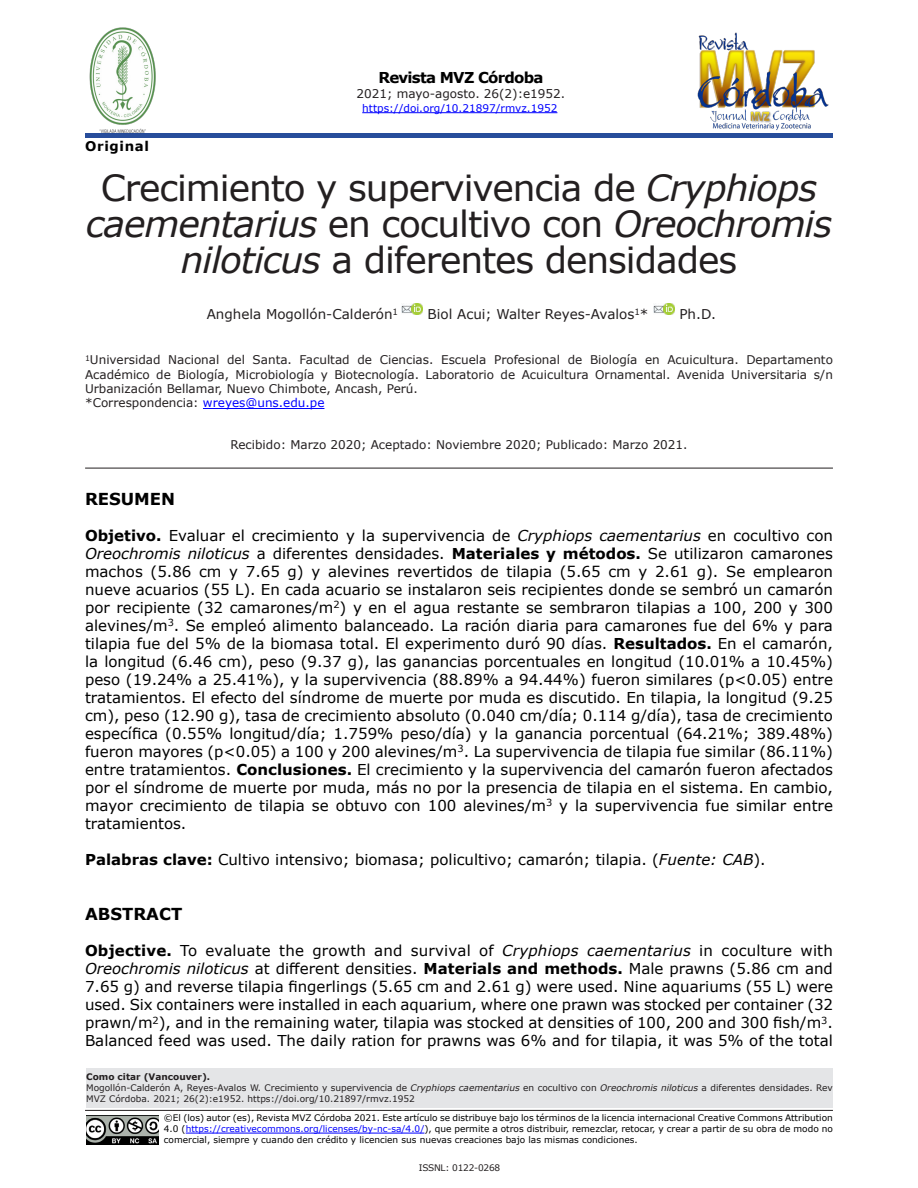
<style>
.page{position:relative;width:918px;height:1188px;background:#fff}
.page>*{position:absolute;margin:0;border:0;box-sizing:border-box;transform-origin:0 0}
.T1{font:36px/36px "Verdana";letter-spacing:-.03em;color:#231f20;text-align:center}
.t1{font:700 16.5px "Verdana";color:#000}
.t2{font:15px/18px "Verdana";color:#000;text-align:justify}
.t3{font:700 15px "Verdana";letter-spacing:-.05em;color:#000}
.Autores{font:13.5px "Verdana";color:#231f20}
.t4{font:700 13.35px "Verdana";letter-spacing:.05em;color:#000}
.Filiación{font:12px/14.4px "Verdana";color:#231f20;text-align:justify}
.Recibido{font:12px "Verdana";color:#231f20}
.t5{font:10.5px "Verdana";color:#00f}
.t6{font:9px/10.8px "Verdana";color:#000;text-align:justify}
.t7{font:9px/10.8px "Verdana";color:#231f20}
.t8{font:9px "Verdana";letter-spacing:-.025em;color:#231f20}
.s1{font-style:italic}
.s2{color:#00f}
.s3{font-weight:700}
</style>
<div class="page">
<hr style="left:85px;top:1110px;width:748px;height:1px;background:#231f20">
<div style="left:86px;top:1068px;width:747px;height:39px;background:#e4e5e7"></div>
<hr style="left:85px;top:134px;width:748px;height:4px;background:#274d9b">
<img style="left:697px;top:32px;width:132px;height:98px">
<hr style="left:186px;top:1133px;width:238px;height:1px;background:#00f">
<img style="left:86px;top:1116px;width:73px;height:29px">
<img style="left:89px;top:27px;width:67px;height:107px">
<hr style="left:362px;top:112px;width:195px;height:1px;background:#00f">
<hr style="left:203px;top:408px;width:121px;height:1px;background:#00f">
<svg style="left:401px;top:303px;width:22px;height:12px"></svg>
<svg style="left:653px;top:303px;width:22px;height:12px"></svg>
<hr style="left:85px;top:468px;width:748px;height:1px;background:#231f20">
<p class="t3" style="left:378px;top:66px;width:167px">Revista MVZ Córdoba</p>
<p class="Filiación" style="left:357px;top:86px;width:210px">2021; mayo-agosto. 26(2):e1952.</p>
<p class="t4" style="left:85px;top:137px;width:66px">Original</p>
<p class="t5" style="left:362px;top:101px;width:197px">https://doi.org/10.21897/rmvz.1952</p>
<p class="T1" style="left:86px;top:169px;width:748px">Crecimiento y supervivencia de <span class="s1">Cryphiops caementarius</span> en cocultivo con <span class="s1">Oreochromis niloticus</span> a diferentes densidades</p>
<p class="Autores" style="left:207px;top:304px;width:193px">Anghela Mogollón-Calderón<sup>1</sup></p>
<p class="Autores" style="left:428px;top:304px;width:223px">Biol Acui; Walter Reyes-Avalos<sup>1</sup>*</p>
<p class="Autores" style="left:680px;top:304px;width:38px">Ph.D.</p>
<p class="Filiación" style="left:85px;top:353px;width:749px"><sup>1</sup>Universidad Nacional del Santa. Facultad de Ciencias. Escuela Profesional de Biología en Acuicultura. Departamento Académico de Biología, Microbiología y Biotecnología. Laboratorio de Acuicultura Ornamental. Avenida Universitaria s/n Urbanización Bellamar, Nuevo Chimbote, Ancash, Perú.</p>
<p class="Filiación" style="left:85px;top:396px;width:241px">*Correspondencia: <span class="s2">wreyes@uns.edu.pe</span></p>
<p class="Recibido" style="left:230px;top:436px;width:459px">Recibido: Marzo 2020; Aceptado: Noviembre 2020; Publicado: Marzo 2021.</p>
<p class="t1" style="left:85px;top:487px;width:92px">RESUMEN</p>
<p class="t2" style="left:85px;top:526px;width:749px"><span class="s3">Objetivo.</span> Evaluar el crecimiento y la supervivencia de <span class="s1">Cryphiops caementarius</span> en cocultivo con <span class="s1">Oreochromis niloticus</span> a diferentes densidades. <span class="s3">Materiales y métodos.</span> Se utilizaron camarones machos (5.86 cm y 7.65 g) y alevines revertidos de tilapia (5.65 cm y 2.61 g). Se emplearon nueve acuarios (55 L). En cada acuario se instalaron seis recipientes donde se sembró un camarón por recipiente (32 camarones/m<sup>2</sup>) y en el agua restante se sembraron tilapias a 100, 200 y 300 alevines/m<sup>3</sup>. Se empleó alimento balanceado. La ración diaria para camarones fue del 6% y para tilapia fue del 5% de la biomasa total. El experimento duró 90 días. <span class="s3">Resultados.</span> En el camarón, la longitud (6.46 cm), peso (9.37 g), las ganancias porcentuales en longitud (10.01% a 10.45%) peso (19.24% a 25.41%), y la supervivencia (88.89% a 94.44%) fueron similares (p&lt;0.05) entre tratamientos. El efecto del síndrome de muerte por muda es discutido. En tilapia, la longitud (9.25 cm), peso (12.90 g), tasa de crecimiento absoluto (0.040 cm/día; 0.114 g/día), tasa de crecimiento específica (0.55% longitud/día; 1.759% peso/día) y la ganancia porcentual (64.21%; 389.48%) fueron mayores (p&lt;0.05) a 100 y 200 alevines/m<sup>3</sup>. La supervivencia de tilapia fue similar (86.11%) entre tratamientos. <span class="s3">Conclusiones.</span> El crecimiento y la supervivencia del camarón fueron afectados por el síndrome de muerte por muda, más no por la presencia de tilapia en el sistema. En cambio, mayor crecimiento de tilapia se obtuvo con 100 alevines/m<sup>3</sup> y la supervivencia fue similar entre tratamientos.</p>
<p class="t2" style="left:85px;top:850px;width:682px"><span class="s3">Palabras clave:</span> Cultivo intensivo; biomasa; policultivo; camarón; tilapia. (<span class="s1">Fuente: CAB</span>).</p>
<p class="t1" style="left:85px;top:903px;width:99px">ABSTRACT</p>
<p class="t2" style="left:85px;top:942px;width:750px"><span class="s3">Objective.</span> To evaluate the growth and survival of <span class="s1">Cryphiops caementarius</span> in coculture with <span class="s1">Oreochromis niloticus</span> at different densities. <span class="s3">Materials and methods.</span> Male prawns (5.86 cm and 7.65 g) and reverse tilapia fingerlings (5.65 cm and 2.61 g) were used. Nine aquariums (55 L) were used. Six containers were installed in each aquarium, where one prawn was stocked per container (32 prawn/m<sup>2</sup>), and in the remaining water, tilapia was stocked at densities of 100, 200 and 300 fish/m<sup>3</sup>.<br>Balanced feed was used. The daily ration for prawns was 6% and for tilapia, it was 5% of the total</p>
<p class="t7" style="left:86px;top:1071px;width:748px"><span class="s3">Como citar (Vancouver).<br></span>Mogollón-Calderón A, Reyes-Avalos W. Crecimiento y supervivencia de <span class="s1">Cryphiops caementarius</span> en cocultivo con <span class="s1">Oreochromis niloticus</span> a diferentes densidades. Rev<br>MVZ Córdoba. 2021; 26(2):e1952. https://doi.org/10.21897/rmvz.1952</p>
<p class="t6" style="left:164px;top:1113px;width:671px">©El (los) autor (es), Revista MVZ Córdoba 2021. Este artículo se distribuye bajo los términos de la licencia internacional Creative Commons Attribution 4.0 (<span class="s2">https://creativecommons.org/licenses/by-nc-sa/4.0/</span>), que permite a otros distribuir, remezclar, retocar, y crear a partir de su obra de modo no comercial, siempre y cuando den crédito y licencien sus nuevas creaciones bajo las mismas condiciones.</p>
<p class="t8" style="left:419px;top:1161px;width:83px">ISSNL: 0122-0268</p>
</div>
